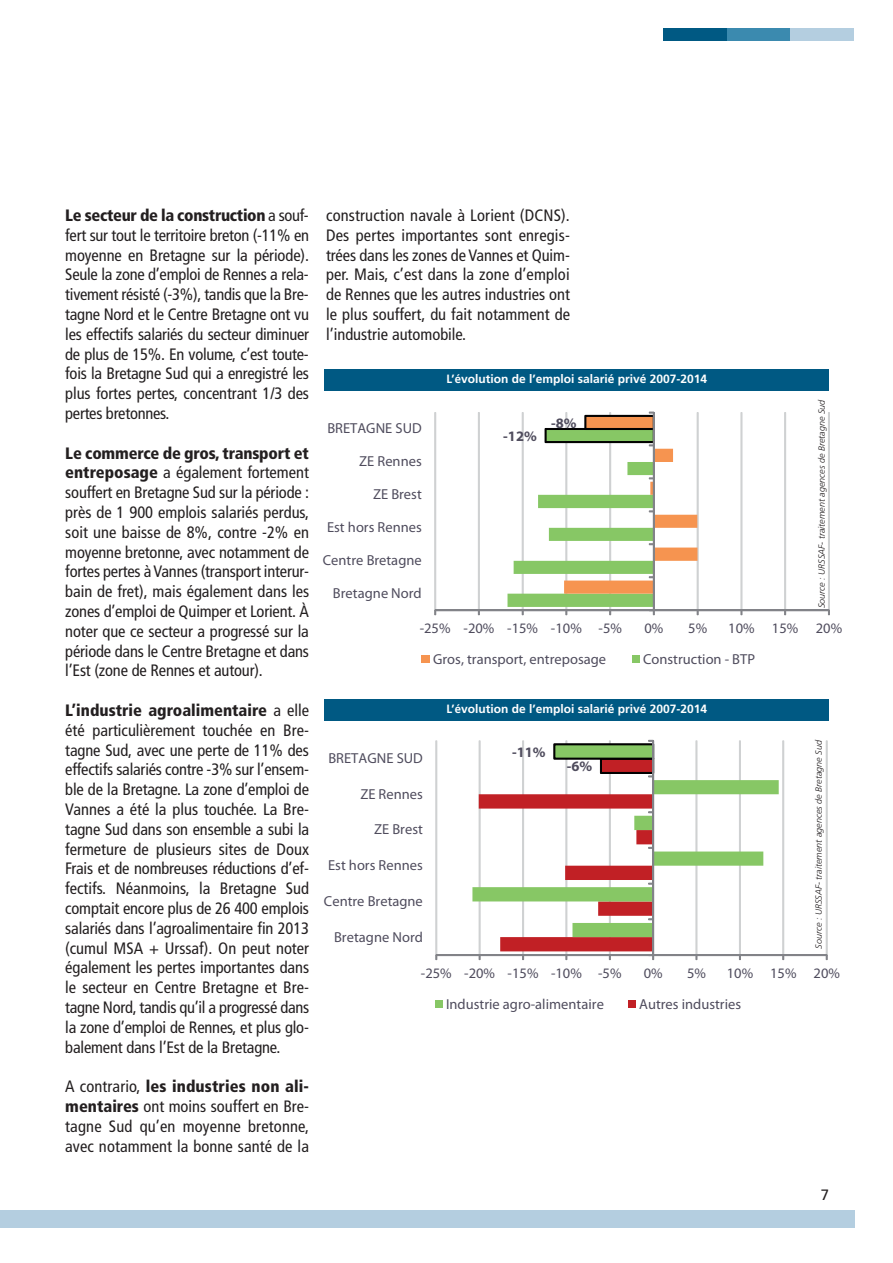
<style>
.page{position:relative;width:893px;height:1263px;background:#fff}
.page>*{position:absolute;margin:0;border:0;box-sizing:border-box;transform-origin:0 0}
.t1{font:condensed 16.5px/19.8px "Frutiger";letter-spacing:-.005em;color:#231f20;text-align:justify}
.t2{font:15px "Frutiger";color:#231f20}
.t3{font:14.55px "Myriad Pro";color:#4f4c5d}
.t4{font:700 14.55px "Myriad Pro";color:#4f4c5d}
.t5{font:700 12px "Frutiger";color:#fff;scale:.95 1}
.t6{font:italic 300 9px "Frutiger";color:#231f20}
.s1{font-weight:900}
</style>
<div class="page">
<div style="left:663px;top:28px;width:64px;height:13px;background:#005983"></div>
<div style="left:727px;top:28px;width:63px;height:13px;background:#3b8aaf"></div>
<div style="left:790px;top:28px;width:64px;height:13px;background:#b4cee0"></div>
<div style="left:0;top:1210px;width:854px;height:17px;background:#b4cee0"></div>
<div style="left:828px;top:412px;width:2px;height:198px;border:1px solid #cfd1d2"></div>
<div style="left:784px;top:412px;width:2px;height:198px;border:1px solid #cfd1d2"></div>
<div style="left:741px;top:412px;width:1px;height:198px;border:1px solid #cfd1d2"></div>
<div style="left:478px;top:412px;width:1px;height:198px;border:1px solid #cfd1d2"></div>
<div style="left:435px;top:412px;width:1px;height:198px;border:1px solid #cfd1d2"></div>
<div style="left:435px;top:610px;width:394px;height:1px;border:1px solid #828388"></div>
<svg style="left:507px;top:412px;width:191px;height:203px"></svg>
<div style="left:422px;top:655px;width:8px;height:8px;background:#f69450"></div>
<div style="left:632px;top:655px;width:8px;height:8px;background:#87c765"></div>
<div style="left:325px;top:369px;width:504px;height:22px;background:#005983"></div>
<div style="left:826px;top:741px;width:1px;height:214px;border:1px solid #cfd1d2"></div>
<div style="left:783px;top:741px;width:1px;height:214px;border:1px solid #cfd1d2"></div>
<div style="left:739px;top:741px;width:1px;height:214px;border:1px solid #cfd1d2"></div>
<div style="left:696px;top:741px;width:1px;height:214px;border:1px solid #cfd1d2"></div>
<div style="left:609px;top:741px;width:1px;height:214px;border:1px solid #cfd1d2"></div>
<div style="left:566px;top:741px;width:1px;height:214px;border:1px solid #cfd1d2"></div>
<div style="left:522px;top:741px;width:2px;height:214px;border:1px solid #cfd1d2"></div>
<div style="left:479px;top:741px;width:1px;height:214px;border:1px solid #cfd1d2"></div>
<div style="left:436px;top:741px;width:1px;height:214px;border:1px solid #cfd1d2"></div>
<svg style="left:472px;top:780px;width:307px;height:157px"></svg>
<div style="left:436px;top:954px;width:391px;height:2px;border:1px solid #828388"></div>
<div style="left:653px;top:741px;width:1px;height:214px;border:1px solid #828388"></div>
<svg style="left:554px;top:740px;width:100px;height:37px"></svg>
<svg style="left:479px;top:794px;width:175px;height:166px"></svg>
<div style="left:435px;top:1000px;width:8px;height:8px;background:#87c765"></div>
<div style="left:628px;top:1000px;width:8px;height:8px;background:#c12025"></div>
<div style="left:325px;top:699px;width:504px;height:22px;background:#005983"></div>
<p class="t1" style="left:65px;top:205px;width:245px"><span class="s1">Le secteur de la construction</span> a souf&shy;fert sur tout le territoire breton (-11% en moyenne en Bretagne sur la période).<br>Seule la zone d’emploi de Rennes a rela&shy;tivement résisté (-3%), tandis que la Bre&shy;tagne Nord et le Centre Bretagne ont vu les effectifs salariés du secteur diminuer de plus de 15%. En volume, c’est toute&shy;fois la Bretagne Sud qui a enregistré les plus fortes pertes, concentrant 1/3 des pertes bretonnes.</p>
<p class="t1" style="left:65px;top:443px;width:245px"><span class="s1">Le commerce de gros, transport et entreposage</span> a également fortement souffert en Bretagne Sud sur la période : près de 1 900 emplois salariés perdus, soit une baisse de 8%, contre -2% en moyenne bretonne, avec notamment de fortes pertes à Vannes (transport interur&shy;bain de fret), mais également dans les zones d’emploi de Quimper et Lorient. à noter que ce secteur a progressé sur la période dans le Centre Bretagne et dans l’Est (zone de Rennes et autour).</p>
<p class="t1" style="left:65px;top:700px;width:245px"><span class="s1">L’industrie agroalimentaire</span> a elle été particulièrement touchée en Bre&shy;tagne Sud, avec une perte de 11% des effectifs salariés contre -3% sur l’ensem&shy;ble de la Bretagne. La zone d’emploi de Vannes a été la plus touchée. La Bre&shy;tagne Sud dans son ensemble a subi la fermeture de plusieurs sites de Doux Frais et de nombreuses réductions d’ef&shy;fectifs. Néanmoins, la Bretagne Sud comptait encore plus de 26 400 emplois salariés dans l’agroalimentaire fin 2013 (cumul MSA + Urssaf). On peut noter également les pertes importantes dans le secteur en Centre Bretagne et Bre&shy;tagne Nord, tandis qu’il a progressé dans la zone d’emploi de Rennes, et plus glo&shy;balement dans l’Est de la Bretagne.</p>
<p class="t1" style="left:65px;top:1077px;width:245px">A contrario, <span class="s1">les industries non ali&shy;mentaires</span> ont moins souffert en Bre&shy;tagne Sud qu’en moyenne bretonne, avec notamment la bonne santé de la</p>
<p class="t1" style="left:326px;top:205px;width:245px">construction navale à Lorient (DCNS).<br>Des pertes importantes sont enregis&shy;trées dans les zones de Vannes et Quim&shy;per. Mais, c’est dans la zone d’emploi de Rennes que les autres industries ont le plus souffert, du fait notamment de l’industrie automobile.</p>
<p class="t3" style="left:327px;top:423px;width:96px">BRETAGNE SUD</p>
<p class="t3" style="left:359px;top:456px;width:64px">ZE Rennes</p>
<p class="t3" style="left:373px;top:489px;width:50px">ZE Brest</p>
<p class="t3" style="left:327px;top:522px;width:96px">Est hors Rennes</p>
<p class="t3" style="left:323px;top:555px;width:100px">Centre Bretagne</p>
<p class="t3" style="left:333px;top:588px;width:90px">Bretagne Nord</p>
<p class="t5" style="left:447px;top:372px;width:276px">L’évolution de l’emploi salarié privé 2007-2014</p>
<p class="t4" style="left:503px;top:430px;width:35px">-12%</p>
<p class="t4" style="left:551px;top:417px;width:27px">-8%</p>
<p class="t6" style="left:817px;top:608px;width:210px;rotate:-90deg">Source : URSSAF- traitement agences de Bretagne Sud</p>
<p class="t3" style="left:420px;top:623px;width:204px">-25% -20% -15% -10% -5%</p>
<p class="t3" style="left:644px;top:623px;width:20px">0%</p>
<p class="t3" style="left:688px;top:623px;width:20px">5%</p>
<p class="t3" style="left:728px;top:623px;width:115px">10% 15% 20%</p>
<p class="t3" style="left:433px;top:653px;width:174px">Gros, transport, entreposage</p>
<p class="t3" style="left:643px;top:653px;width:114px">Construction - BTP</p>
<p class="t3" style="left:328px;top:753px;width:96px">BRETAGNE SUD</p>
<p class="t3" style="left:360px;top:788px;width:64px">ZE Rennes</p>
<p class="t3" style="left:374px;top:824px;width:50px">ZE Brest</p>
<p class="t3" style="left:328px;top:860px;width:96px">Est hors Rennes</p>
<p class="t3" style="left:324px;top:895px;width:100px">Centre Bretagne</p>
<p class="t3" style="left:334px;top:931px;width:90px">Bretagne Nord</p>
<p class="t5" style="left:447px;top:702px;width:276px">L’évolution de l’emploi salarié privé 2007-2014</p>
<p class="t4" style="left:512px;top:746px;width:35px">-11%</p>
<p class="t4" style="left:567px;top:761px;width:27px">-6%</p>
<p class="t6" style="left:814px;top:949px;width:210px;rotate:-90deg">Source : URSSAF- traitement agences de Bretagne Sud</p>
<p class="t3" style="left:421px;top:968px;width:202px">-25% -20% -15% -10% -5%</p>
<p class="t3" style="left:644px;top:968px;width:20px">0%</p>
<p class="t3" style="left:687px;top:968px;width:20px">5%</p>
<p class="t3" style="left:727px;top:968px;width:115px">10% 15% 20%</p>
<p class="t3" style="left:446px;top:998px;width:159px">Industrie agro-alimentaire</p>
<p class="t3" style="left:639px;top:998px;width:104px">Autres industries</p>
<p class="t2" style="left:821px;top:1186px;width:10px">7</p>
</div>
